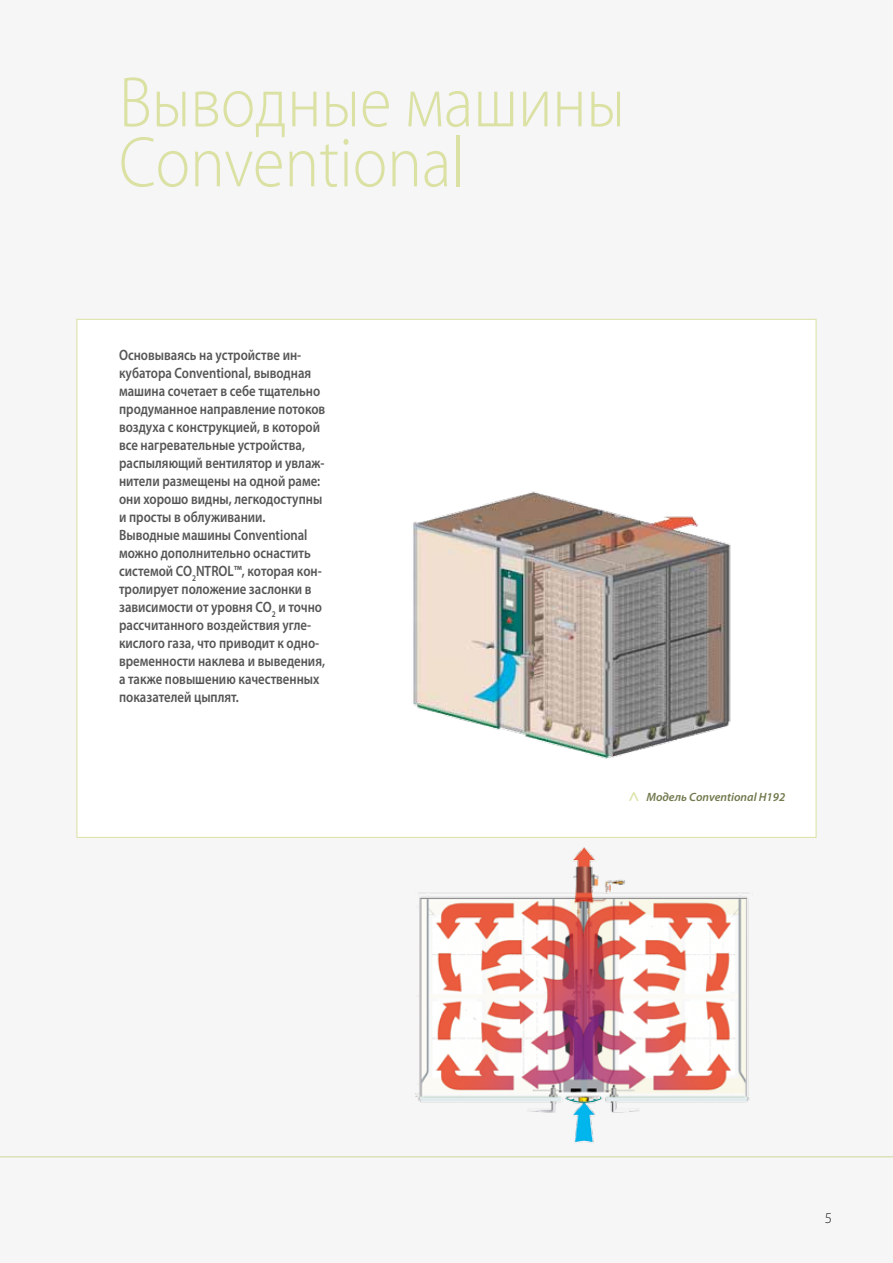
<style>
.page{position:relative;width:893px;height:1263px;background:#f6f6f6}
.page>*{position:absolute;margin:0;border:0;box-sizing:border-box;transform-origin:0 0}
.t1{font:300 72px/60px "Myriad Pro";color:#dbe1a2;scale:.9 1}
.t2{font:600 15px/18px "Myriad Pro";color:#565656;scale:.85 1}
.t3{font:300 15px "Myriad Pro";color:#1a1a18}
.t4{font:italic 600 12px "Myriad Pro";color:#71794d}
</style>
<div class="page">
<div style="left:77px;top:319px;width:739px;height:519px;background:#fff;border:1px solid #dbe1a2"></div>
<hr style="left:0;top:1156px;width:893px;height:1px;background:#dbe1a2">
<img style="left:413px;top:491px;width:318px;height:268px">
<img style="left:376px;top:821px;width:473px;height:337px">
<h1 class="t1" style="left:119px;top:72px;width:564px">Выводные машины<br>Conventional</h1>
<p class="t2" style="left:119px;top:345px;width:244px">Основываясь на устройстве ин&shy;кубатора Conventional, выводная машина сочетает в себе тщательно продуманное направление потоков воздуха с конструкцией, в которой все нагревательные устройства, распыляющий вентилятор и увлаж&shy;нители размещены на одной раме: они хорошо видны, легкодоступны и просты в облуживании.<br>Выводные машины Conventional можно дополнительно оснастить системой CO<sub>2</sub>NTROL™, которая кон&shy;тролирует положение заслонки в зависимости от уровня СО<sub>2</sub> и точно рассчитанного воздействия угле&shy;кислого газа, что приводит к одно&shy;временности наклева и выведения, а также повышению качественных показателей цыплят.</p>
<p class="t4" style="left:646px;top:790px;width:140px">Модель Conventional H192</p>
<p class="t3" style="left:825px;top:1209px;width:9px">5</p>
</div>
